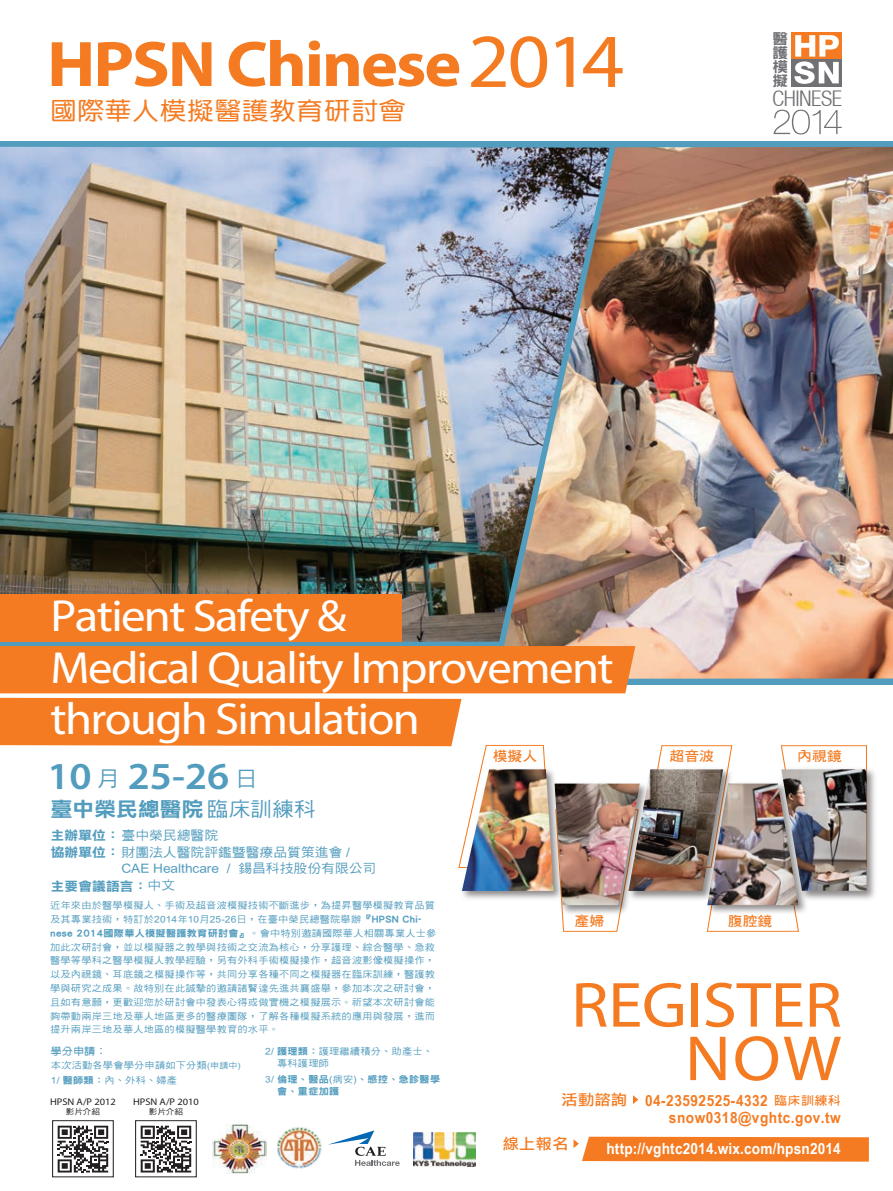
<style>
.page{position:relative;width:893px;height:1191px;background:#fff}
.page>*{position:absolute;margin:0;border:0;box-sizing:border-box;transform-origin:0 0}
.t1{font:700 64.8px "Myriad Pro";letter-spacing:-.03em;color:#f47b21;scale:1.08 1}
.t2{font:64.35px "Myriad Pro";color:#f47b21;scale:1.08 1}
.t3{font:45.15px/51.8px "Myriad Pro";letter-spacing:-.035em;color:#fff;scale:1.08 1}
.t4{font:600 38.25px "Myriad Pro";color:#529cbe;scale:1.08 1}
.t5{font:24.75px "DF Yuan Md HKP BF";letter-spacing:.025em;color:#f47b21;scale:1.08 1}
.t6{font:300 condensed 21.6px "Helvetica Neue LT";letter-spacing:-.02em;color:#717074;scale:1.08 1}
.t7{font:19.95px "DF Li Hei W7 WINP BF";letter-spacing:.01em;color:#529cbe;scale:1.08 1}
.t8{font:700 15.45px "Arial Narrow";letter-spacing:.03em;color:#f47b21;scale:1.08 1}
.t9{font:700 15.45px "Arial Narrow";letter-spacing:.01em;color:#fff;scale:1.08 1}
.t10{font:14.85px "DF Li Hei Md HK BF";color:#f47b21;scale:1.08 1}
.t11{font:14.4px/14px "DFN Hei XB HKP BF";color:#717074;text-align:justify;scale:1.08 1}
.t12{font:13.65px "DF Hei Bd HKP BF";letter-spacing:.01em;color:#f47b21;scale:1.08 1}
.t13{font:12.6px/16.5px "DF Hei Md HKP BF";letter-spacing:.01em;color:#529cbe;scale:1.08 1}
.t14{font:12.6px "DF Li Hei W7 WINP BF";letter-spacing:.01em;color:#529cbe;scale:1.08 1}
.t15{font:12.15px "DF Hei Bd HKP BF";letter-spacing:.03em;color:#f47b21;scale:1.08 1}
.t16{font:9.9px "DF Yuan Bd HKP BF";color:#529cbe;scale:1.08 1}
.t17{font:9.75px "Myriad Pro";color:#231f20;scale:1.08 1}
.t18{font:9.3px/13.8px "DF Hei Md HKP BF";letter-spacing:.03em;color:#529cbe;scale:1.08 1}
.t19{font:9.3px/12.6px "DFN Hei XB HKP BF";letter-spacing:.03em;color:#529cbe;scale:1.08 1}
.t20{font:7.8px "DF Hei Md HKP BF";color:#231f20;scale:1.08 1}
.s1{font-weight:400;font-size:76.8px}
.s2{font-family:"DF Hei Md HKP BF";font-weight:400;font-size:21.3px}
.s3{font-family:"DF Hei Md HKP BF"}
.s4{font-family:"DF Li Hei W7 WINP BF"}
.s5{font-family:"DFN Hei XB HKP BF"}
.s6{font-size:8.25px}
.s7{font-family:"DF Li Hei Md HK BF";font-weight:400;font-size:14.85px}
</style>
<div class="page">
<svg style="left:328px;top:1130px;width:72px;height:36px"></svg>
<img style="left:414px;top:1132px;width:61px;height:34px">
<img style="left:212px;top:1124px;width:55px;height:49px">
<img style="left:278px;top:1126px;width:44px;height:43px">
<div style="left:135px;top:1120px;width:62px;height:57px;border:1px solid #231f20"></div>
<svg style="left:141px;top:1125px;width:50px;height:47px"></svg>
<div style="left:52px;top:1120px;width:62px;height:57px;border:1px solid #231f20"></div>
<svg style="left:58px;top:1125px;width:50px;height:47px"></svg>
<img style="left:497px;top:147px;width:396px;height:532px">
<img style="left:0;top:147px;width:610px;height:494px">
<div style="left:0;top:594px;width:402px;height:47px;background:#f47b21"></div>
<svg style="left:0;top:646px;width:867px;height:286px"></svg>
<img style="left:456px;top:754px;width:52px;height:149px">
<img style="left:462px;top:769px;width:46px;height:122px">
<img style="left:742px;top:765px;width:71px;height:157px">
<img style="left:742px;top:783px;width:56px;height:122px">
<img style="left:508px;top:738px;width:234px;height:194px">
<img style="left:555px;top:783px;width:85px;height:122px">
<img style="left:768px;top:765px;width:107px;height:138px">
<img style="left:781px;top:769px;width:85px;height:121px">
<svg style="left:633px;top:1095px;width:5px;height:9px"></svg>
<svg style="left:574px;top:1136px;width:295px;height:25px;background:#f48431"></svg>
<div style="left:792px;top:32px;width:50px;height:27px;background:#f47b21"></div>
<div style="left:792px;top:59px;width:50px;height:27px;background:#717074"></div>
<svg style="left:794px;top:35px;width:45px;height:49px"></svg>
<svg style="left:773px;top:110px;width:69px;height:24px"></svg>
<h1 class="t1" style="left:47px;top:22px;width:536px">HPSN Chinese<span class="s1">2014</span></h1>
<h3 class="t5" style="left:50px;top:98px;width:331px">國際華人模擬醫護教育研討會</h3>
<h3 class="t11" style="left:773px;top:32px;width:16px">醫護模擬</h3>
<h3 class="t6" style="left:772px;top:86px;width:67px">CHINESE</h3>
<h3 class="t3" style="left:51px;top:589px;width:523px">Patient Safety &amp;<br>Medical Quality Improvement through Simulation</h3>
<h3 class="t4" style="left:47px;top:751px;width:196px">10 <span class="s2">月</span> 25-26 <span class="s2">日</span></h3>
<h3 class="t7" style="left:51px;top:799px;width:247px">臺中榮民總醫院<span class="s3">臨床訓練科</span></h3>
<h3 class="t13" style="left:51px;top:827px;width:279px"><span class="s4">主辦單位：</span>臺中榮民總醫院<br><span class="s4">協辦單位：</span>財團法人醫院評鑑暨醫療品質策進會 /</h3>
<h3 class="t14" style="left:51px;top:880px;width:116px">主要會議語言：<span class="s3">中文</span></h3>
<h3 class="t13" style="left:122px;top:860px;width:237px">CAE Healthcare / 錫昌科技股份有限公司</h3>
<h3 class="t12" style="left:493px;top:749px;width:43px">模擬人</h3>
<h3 class="t12" style="left:670px;top:749px;width:43px">超音波</h3>
<h3 class="t12" style="left:797px;top:749px;width:43px">內視鏡</h3>
<p class="t18" style="left:50px;top:899px;width:358px">近年來由於醫學模擬人、手術及超音波模擬技術不斷進步，為提昇醫學模擬教育品質及其專業技術，特訂於2014年10月25-26日，在臺中榮民總醫院舉辦<span class="s5">『HPSN Chi-</span></p>
<p class="t19" style="left:50px;top:926px;width:359px">nese 2014國際華人模擬醫護教育研討會』<span class="s3">。會中特別邀請國際華人相關專業人士參</span></p>
<p class="t18" style="left:50px;top:940px;width:358px;text-align:justify">加此次研討會，並以模擬器之教學與技術之交流為核心，分享護理、綜合醫學、急救醫學等學科之醫學模擬人教學經驗，另有外科手術模擬操作，超音波影像模擬操作，以及內視鏡、耳底鏡之模擬操作等，共同分享各種不同之模擬器在臨床訓練，醫護教學與研究之成果。故特別在此誠摯的邀請諸賢達先進共襄盛舉，參加本次之研討會，且如有意願，更歡迎您於研討會中發表心得或做實機之模擬展示。祈望本次研討會能夠帶動兩岸三地及華人地區更多的醫療團隊，了解各種模擬系統的應用與發展，進而提升兩岸三地及華人地區的模擬醫學教育的水平。</p>
<p class="t18" style="left:51px;top:1057px;width:177px;line-height:15.3px">本次活動各學會學分申請如下分類<span class="s6">(申請中)<br></span>1/ <span class="s5">醫師類</span>：內、外科、婦產</p>
<p class="t16" style="left:51px;top:1045px;width:53px">學分申請：</p>
<p class="t18" style="left:277px;top:1045px;width:146px;line-height:12.6px;text-indent:-12px">2/ <span class="s5">護理類</span>：護理繼續積分、助產士、專科護理師</p>
<p class="t19" style="left:277px;top:1072px;width:152px;text-indent:-12px"><span class="s3">3/</span> 倫理、醫品<span class="s3">(病安)</span>、感控、急診醫學會、重症加護</p>
<p class="t17" style="left:50px;top:1096px;width:62px">HPSN A/P 2012</p>
<p class="t20" style="left:66px;top:1107px;width:33px">影片介紹</p>
<p class="t17" style="left:133px;top:1096px;width:62px">HPSN A/P 2010</p>
<p class="t20" style="left:149px;top:1107px;width:33px">影片介紹</p>
<h3 class="t12" style="left:575px;top:914px;width:29px">產婦</h3>
<h3 class="t12" style="left:728px;top:914px;width:43px">腹腔鏡</h3>
<h2 class="t2" style="left:571px;top:965px;width:252px">REGISTER</h2>
<h2 class="t2" style="left:685px;top:1018px;width:146px">NOW</h2>
<h3 class="t8" style="left:669px;top:1106px;width:161px">snow0318@vghtc.gov.tw</h3>
<h3 class="t8" style="left:562px;top:1088px;width:192px"><span class="s7">活動諮詢</span> 04-23592525-4332</h3>
<h3 class="t15" style="left:774px;top:1093px;width:63px">臨床訓練科</h3>
<h3 class="t10" style="left:503px;top:1136px;width:62px">線上報名</h3>
<h3 class="t9" style="left:606px;top:1136px;width:219px">http://vghtc2014.wix.com/hpsn2014</h3>
</div>
